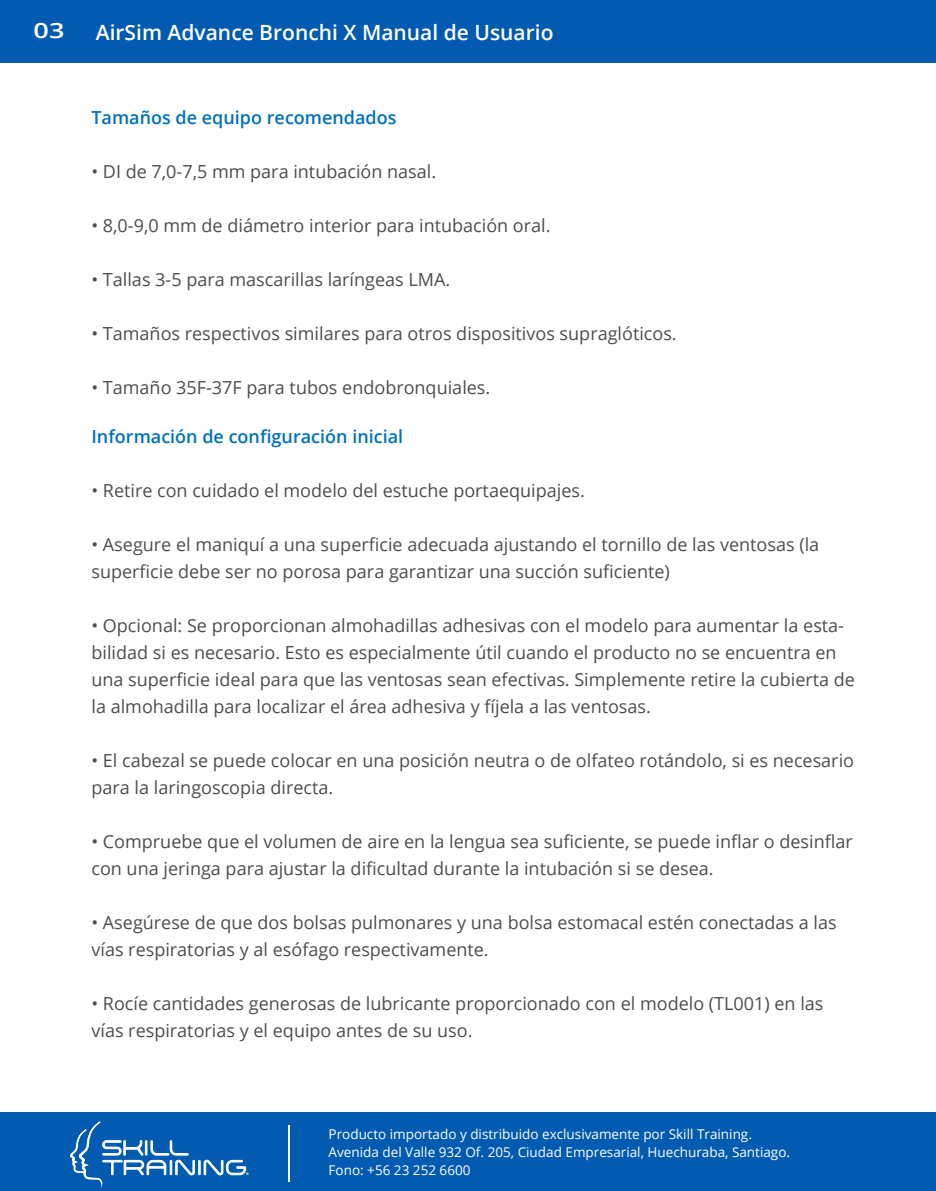
<style>
.page{position:relative;width:936px;height:1191px;background:#fff}
.page>*{position:absolute;margin:0;border:0;box-sizing:border-box;transform-origin:0 0}
.t1{font:600 21.15px "Open Sans";color:#fff;scale:1.28 1}
.t2{font:600 21px "Open Sans";color:#fff}
.t3{font:18px/27px "Open Sans";color:#4d4d4d}
.t4{font:600 18px "Open Sans";color:#0071bc}
.t5{font:13.5px/18px "Open Sans";color:#fff}
</style>
<div class="page">
<div style="left:0;top:0;width:935px;height:62px;background:#025bb0"></div>
<div style="left:0;top:1112px;width:935px;height:79px;background:#025bb0"></div>
<svg style="left:70px;top:1121px;width:179px;height:63px"></svg>
<hr style="left:288px;top:1125px;width:2px;height:56px;background:#fff">
<p class="t1" style="left:34px;top:16px;width:26px">03</p>
<p class="t2" style="left:96px;top:18px;width:459px">AirSim Advance Bronchi X Manual de Usuario</p>
<p class="t4" style="left:91px;top:105px;width:307px">Tamaños de equipo recomendados</p>
<p class="t3" style="left:91px;top:158px;width:346px">• DI de 7,0-7,5 mm para intubación nasal.</p>
<p class="t3" style="left:91px;top:212px;width:460px">• 8,0-9,0 mm de diámetro interior para intubación oral.</p>
<p class="t3" style="left:91px;top:266px;width:360px">• Tallas 3-5 para mascarillas laríngeas LMA.</p>
<p class="t3" style="left:91px;top:320px;width:586px">• Tamaños respectivos similares para otros dispositivos supraglóticos.</p>
<p class="t3" style="left:91px;top:374px;width:400px">• Tamaño 35F-37F para tubos endobronquiales.</p>
<p class="t4" style="left:91px;top:424px;width:313px">Información de configuración inicial</p>
<p class="t3" style="left:91px;top:476px;width:495px">• Retire con cuidado el modelo del estuche portaequipajes.</p>
<p class="t3" style="left:91px;top:530px;width:729px">• Asegure el maniquí a una superficie adecuada ajustando el tornillo de las ventosas (la superficie debe ser no porosa para garantizar una succión suficiente)</p>
<p class="t3" style="left:91px;top:611px;width:765px">• Opcional: Se proporcionan almohadillas adhesivas con el modelo para aumentar la esta&shy;bilidad si es necesario. Esto es especialmente útil cuando el producto no se encuentra en una superficie ideal para que las ventosas sean efectivas. Simplemente retire la cubierta de la almohadilla para localizar el área adhesiva y fíjela a las ventosas.</p>
<p class="t3" style="left:91px;top:746px;width:764px">• El cabezal se puede colocar en una posición neutra o de olfateo rotándolo, si es necesario para la laringoscopia directa.</p>
<p class="t3" style="left:91px;top:827px;width:762px">• Compruebe que el volumen de aire en la lengua sea suficiente, se puede inflar o desinflar con una jeringa para ajustar la dificultad durante la intubación si se desea.</p>
<p class="t3" style="left:91px;top:908px;width:746px">• Asegúrese de que dos bolsas pulmonares y una bolsa estomacal estén conectadas a las vías respiratorias y al esófago respectivamente.</p>
<p class="t3" style="left:91px;top:989px;width:733px">• Rocíe cantidades generosas de lubricante proporcionado con el modelo (TL001) en las vías respiratorias y el equipo antes de su uso.</p>
<p class="t5" style="left:328px;top:1124px;width:463px">Producto importado y distribuido exclusivamente por Skill Training.<br>Avenida del Valle 932 Of. 205, Ciudad Empresarial, Huechuraba, Santiago.<br>Fono: +56 23 252 6600</p>
</div>
